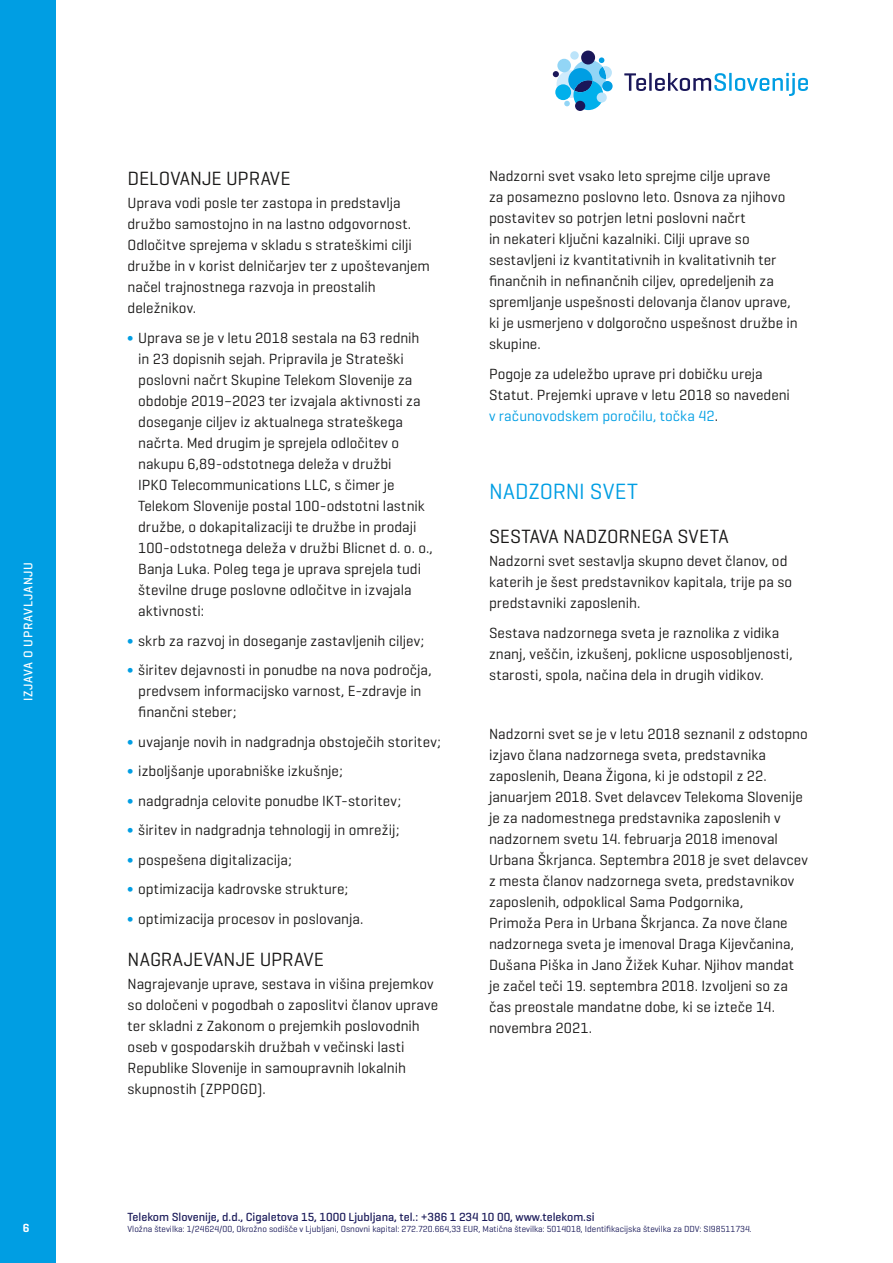
<style>
.page{position:relative;width:893px;height:1263px;background:#fff}
.page>*{position:absolute;margin:0;border:0;box-sizing:border-box;transform-origin:0 0}
.t1{font:22.5px "Geogrotesque";letter-spacing:.005em;color:#009ee3}
.t2{font:19.5px "Geogrotesque";color:#181716}
.t3{font:15px/21px "Geogrotesque";color:#181716}
.t4{font:500 12.75px "Geogrotesque";letter-spacing:.055em;color:#fff}
.t5{font:500 12px "Geogrotesque";color:#1b1b5a}
.t6{font:600 12px "Geogrotesque";color:#fff}
.t7{font:9px "Geogrotesque";color:#1b1b5a}
.s1{color:#009ee3}
</style>
<div class="page">
<div style="left:0;top:0;width:55px;height:1263px;background:#009ee3"></div>
<svg style="left:624px;top:73px;width:22px;height:18px"></svg>
<hr style="left:649px;top:73px;width:3px;height:18px;background:#1a1759">
<svg style="left:655px;top:73px;width:71px;height:18px"></svg>
<hr style="left:729px;top:73px;width:3px;height:18px;background:#009ee3">
<svg style="left:735px;top:73px;width:73px;height:23px"></svg>
<svg style="left:553px;top:51px;width:59px;height:59px"></svg>
<p class="t4" style="left:20px;top:701px;width:141px;rotate:-90deg">IZJAVA O UPRAVLJANJU</p>
<p class="t6" style="left:23px;top:1220px;width:8px">6</p>
<h2 class="t2" style="left:128px;top:166px;width:165px">DELOVANJE UPRAVE</h2>
<p class="t3" style="left:128px;top:192px;width:304px">Uprava vodi posle ter zastopa in predstavlja družbo samostojno in na lastno odgovornost.<br>Odločitve sprejema v skladu s strateškimi cilji družbe in v korist delničarjev ter z upoštevanjem načel trajnostnega razvoja in preostalih deležnikov.</p>
<p class="t3" style="left:138px;top:327px;width:296px;text-indent:-11px"><span class="s1">∫</span> Uprava se je v letu 2018 sestala na 63 rednih in 23 dopisnih sejah. Pripravila je Strateški poslovni načrt Skupine Telekom Slovenije za obdobje 2019–2023 ter izvajala aktivnosti za doseganje ciljev iz aktualnega strateškega načrta. Med drugim je sprejela odločitev o nakupu 6,89-odstotnega deleža v družbi<br>IPKO Telecommunications LLC, s čimer je Telekom Slovenije postal 100-odstotni lastnik družbe, o dokapitalizaciji te družbe in prodaji 100-odstotnega deleža v družbi Blicnet d. o. o., Banja Luka. Poleg tega je uprava sprejela tudi številne druge poslovne odločitve in izvajala aktivnosti:</p>
<p class="t3" style="left:128px;top:625px;width:306px;line-height:29.5px"><span class="s1">∫</span> skrb za razvoj in doseganje zastavljenih ciljev; <span class="s1">∫</span> širitev dejavnosti in ponudbe na nova področja,</p>
<p class="t3" style="left:138px;top:680px;width:285px">predvsem informacijsko varnost, E-zdravje in finančni steber;</p>
<p class="t3" style="left:128px;top:726px;width:315px;line-height:29.5px"><span class="s1">∫</span> uvajanje novih in nadgradnja obstoječih storitev; <span class="s1">∫</span> izboljšanje uporabniške izkušnje;<br><span class="s1">∫</span> nadgradnja celovite ponudbe IKT-storitev;<br><span class="s1">∫</span> širitev in nadgradnja tehnologij in omrežij;<br><span class="s1">∫</span> pospešena digitalizacija;<br><span class="s1">∫</span> optimizacija kadrovske strukture;<br><span class="s1">∫</span> optimizacija procesov in poslovanja.</p>
<h2 class="t2" style="left:128px;top:947px;width:198px">NAGRAJEVANJE UPRAVE</h2>
<p class="t3" style="left:128px;top:973px;width:312px">Nagrajevanje uprave, sestava in višina prejemkov so določeni v pogodbah o zaposlitvi članov uprave ter skladni z Zakonom o prejemkih poslovodnih oseb v gospodarskih družbah v večinski lasti Republike Slovenije in samoupravnih lokalnih skupnostih (ZPPOGD).</p>
<p class="t3" style="left:489px;top:165px;width:310px">Nadzorni svet vsako leto sprejme cilje uprave<br>za posamezno poslovno leto. Osnova za njihovo postavitev so potrjen letni poslovni načrt<br>in nekateri ključni kazalniki. Cilji uprave so sestavljeni iz kvantitativnih in kvalitativnih ter finančnih in nefinančnih ciljev, opredeljenih za spremljanje uspešnosti delovanja članov uprave, ki je usmerjeno v dolgoročno uspešnost družbe in skupine.</p>
<p class="t3" style="left:489px;top:363px;width:302px">Pogoje za udeležbo uprave pri dobičku ureja<br>Statut. Prejemki uprave v letu 2018 so navedeni <span class="s1">v računovodskem poročilu, točka 42</span>.</p>
<h1 class="t1" style="left:489px;top:477px;width:151px">NADZORNI SVET</h1>
<h2 class="t2" style="left:489px;top:524px;width:241px">SESTAVA NADZORNEGA SVETA</h2>
<p class="t3" style="left:489px;top:550px;width:305px">Nadzorni svet sestavlja skupno devet članov, od katerih je šest predstavnikov kapitala, trije pa so predstavniki zaposlenih.</p>
<p class="t3" style="left:489px;top:622px;width:305px">Sestava nadzornega sveta je raznolika z vidika znanj, veščin, izkušenj, poklicne usposobljenosti, starosti, spola, načina dela in drugih vidikov.</p>
<p class="t3" style="left:489px;top:723px;width:320px">Nadzorni svet se je v letu 2018 seznanil z odstopno izjavo člana nadzornega sveta, predstavnika zaposlenih, Deana Žigona, ki je odstopil z 22. januarjem 2018. Svet delavcev Telekoma Slovenije je za nadomestnega predstavnika zaposlenih v nadzornem svetu 14. februarja 2018 imenoval Urbana Škrjanca. Septembra 2018 je svet delavcev z mesta članov nadzornega sveta, predstavnikov zaposlenih, odpoklical Sama Podgornika,<br>Primoža Pera in Urbana Škrjanca. Za nove člane nadzornega sveta je imenoval Draga Kijevčanina, Dušana Piška in Jano Žižek Kuhar. Njihov mandat je začel teči 19. septembra 2018. Izvoljeni so za čas preostale mandatne dobe, ki se izteče 14. novembra 2021.</p>
<p class="t5" style="left:128px;top:1210px;width:468px">Telekom Slovenije, d.d., Cigaletova 15, 1000 Ljubljana, tel.: +386 1 234 10 00, www.telekom.si</p>
<p class="t7" style="left:128px;top:1223px;width:626px">Vložna številka: 1/24624/00, Okrožno sodišče v Ljubljani, Osnovni kapital: 272.720.664,33 EUR, Matična številka: 5014018, Identifikacijska številka za DDV: SI98511734.</p>
</div>
